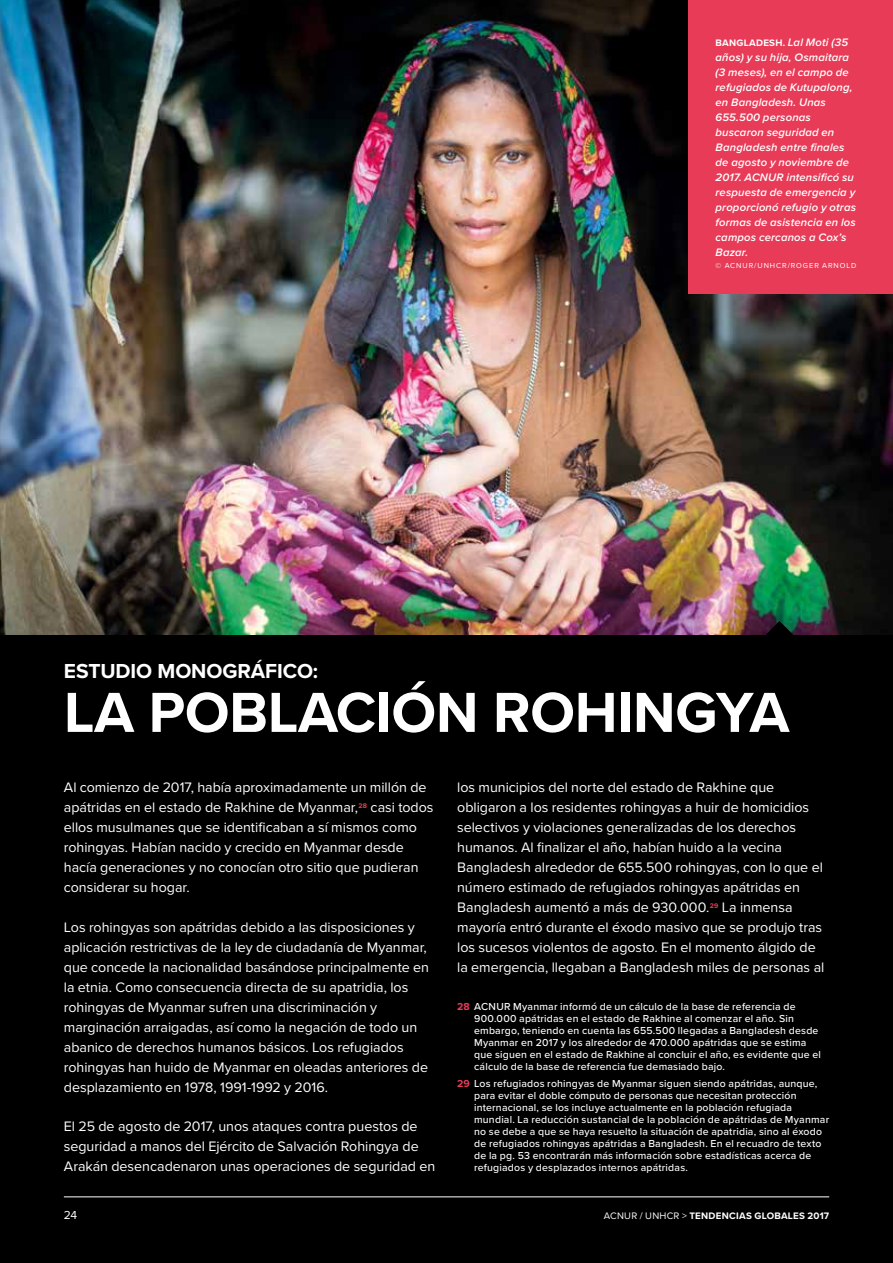
<style>
.page{position:relative;width:893px;height:1263px;background:#000}
.page>*{position:absolute;margin:0;border:0;box-sizing:border-box;transform-origin:0 0}
.t1{font:700 58.5px "Proxima Nova";letter-spacing:-.005em;color:#fff}
.t2{font:700 21px "Proxima Nova";letter-spacing:-.005em;color:#fff}
.t3{font:14.25px/20px "Proxima Nova";color:#fff}
.t4{font:12px "Proxima Nova";color:#fff}
.t5{font:italic 600 11.25px/15px "Proxima Nova";letter-spacing:.015em;color:#fff}
.t6{font:500 10.5px/12px "Proxima Nova";letter-spacing:.02em;color:#fff}
.t7{font:700 9.75px "Proxima Nova";letter-spacing:.025em;color:#fff}
.t8{font:7.5px "Proxima Nova";letter-spacing:.12em;color:#fff}
.s1{font-weight:600;font-style:italic;font-size:11.25px}
.s2{font-weight:700;color:#e83b57}
.s3{font-weight:400}
</style>
<div class="page">
<img style="left:0;top:0;width:893px;height:634px">
<div style="left:688px;top:0;width:205px;height:293px;background:#e83b57"></div>
<svg style="left:766px;top:621px;width:27px;height:14px"></svg>
<hr style="left:64px;top:1196px;width:765px;height:1px;background:#fff">
<p class="t7" style="left:716px;top:37px;width:134px">BANGLADESH. <span class="s1">Lal Moti (35</span></p>
<p class="t5" style="left:716px;top:50px;width:142px">años) y su hija, Osmaitara (3 meses), en el campo de refugiados de Kutupalong, en Bangladesh. Unas<br>655.500 personas buscaron seguridad en<br>Bangladesh entre finales de agosto y noviembre de<br>2017. ACNUR intensificó su respuesta de emergencia y proporcionó refugio y otras formas de asistencia en los campos cercanos a Cox’s<br>Bazar.</p>
<p class="t8" style="left:716px;top:261px;width:142px">© ACNUR/UNHCR/ROGER ARNOLD</p>
<h2 class="t2" style="left:64px;top:658px;width:256px">ESTUDIO MONOGRÁFICO:</h2>
<h1 class="t1" style="left:64px;top:677px;width:727px">LA POBLACIÓN ROHINGYA</h1>
<p class="t3" style="left:64px;top:778px;width:371px">Al comienzo de 2017, había aproximadamente un millón de apátridas en el estado de Rakhine de Myanmar,<sup>28</sup> casi todos ellos musulmanes que se identificaban a sí mismos como rohingyas. Habían nacido y crecido en Myanmar desde hacía generaciones y no conocían otro sitio que pudieran considerar su hogar.</p>
<p class="t3" style="left:64px;top:917px;width:367px">Los rohingyas son apátridas debido a las disposiciones y aplicación restrictivas de la ley de ciudadanía de Myanmar, que concede la nacionalidad basándose principalmente en la etnia. Como consecuencia directa de su apatridia, los rohingyas de Myanmar sufren una discriminación y marginación arraigadas, así como la negación de todo un abanico de derechos humanos básicos. Los refugiados rohingyas han huido de Myanmar en oleadas anteriores de desplazamiento en 1978, 1991-1992 y 2016.</p>
<p class="t3" style="left:64px;top:1117px;width:373px">El 25 de agosto de 2017, unos ataques contra puestos de seguridad a manos del Ejército de Salvación Rohingya de<br>Arakán desencadenaron unas operaciones de seguridad en</p>
<p class="t3" style="left:457px;top:778px;width:369px">los municipios del norte del estado de Rakhine que obligaron a los residentes rohingyas a huir de homicidios selectivos y violaciones generalizadas de los derechos humanos. Al finalizar el año, habían huido a la vecina Bangladesh alrededor de 655.500 rohingyas, con lo que el número estimado de refugiados rohingyas apátridas en Bangladesh aumentó a más de 930.000.<sup>29</sup> La inmensa mayoría entró durante el éxodo masivo que se produjo tras los sucesos violentos de agosto. En el momento álgido de la emergencia, llegaban a Bangladesh miles de personas al</p>
<p class="t6" style="left:474px;top:1001px;width:348px;text-indent:-17px"><span class="s2">28</span> ACNUR Myanmar informó de un cálculo de la base de referencia de 900.000 apátridas en el estado de Rakhine al comenzar el año. Sin embargo, teniendo en cuenta las 655.500 llegadas a Bangladesh desde Myanmar en 2017 y los alrededor de 470.000 apátridas que se estima que siguen en el estado de Rakhine al concluir el año, es evidente que el cálculo de la base de referencia fue demasiado bajo.</p>
<p class="t6" style="left:474px;top:1077px;width:357px;text-indent:-17px"><span class="s2">29</span> Los refugiados rohingyas de Myanmar siguen siendo apátridas, aunque, para evitar el doble cómputo de personas que necesitan protección internacional, se los incluye actualmente en la población refugiada mundial. La reducción sustancial de la población de apátridas de Myanmar no se debe a que se haya resuelto la situación de apatridia, sino al éxodo de refugiados rohingyas apátridas a Bangladesh. En el recuadro de texto de la pg. 53 encontrarán más información sobre estadísticas acerca de refugiados y desplazados internos apátridas.</p>
<p class="t4" style="left:64px;top:1208px;width:15px">24</p>
<p class="t7" style="left:604px;top:1210px;width:227px"><span class="s3">ACNUR / UNHCR &gt;</span> TENDENCIAS GLOBALES 2017</p>
</div>
